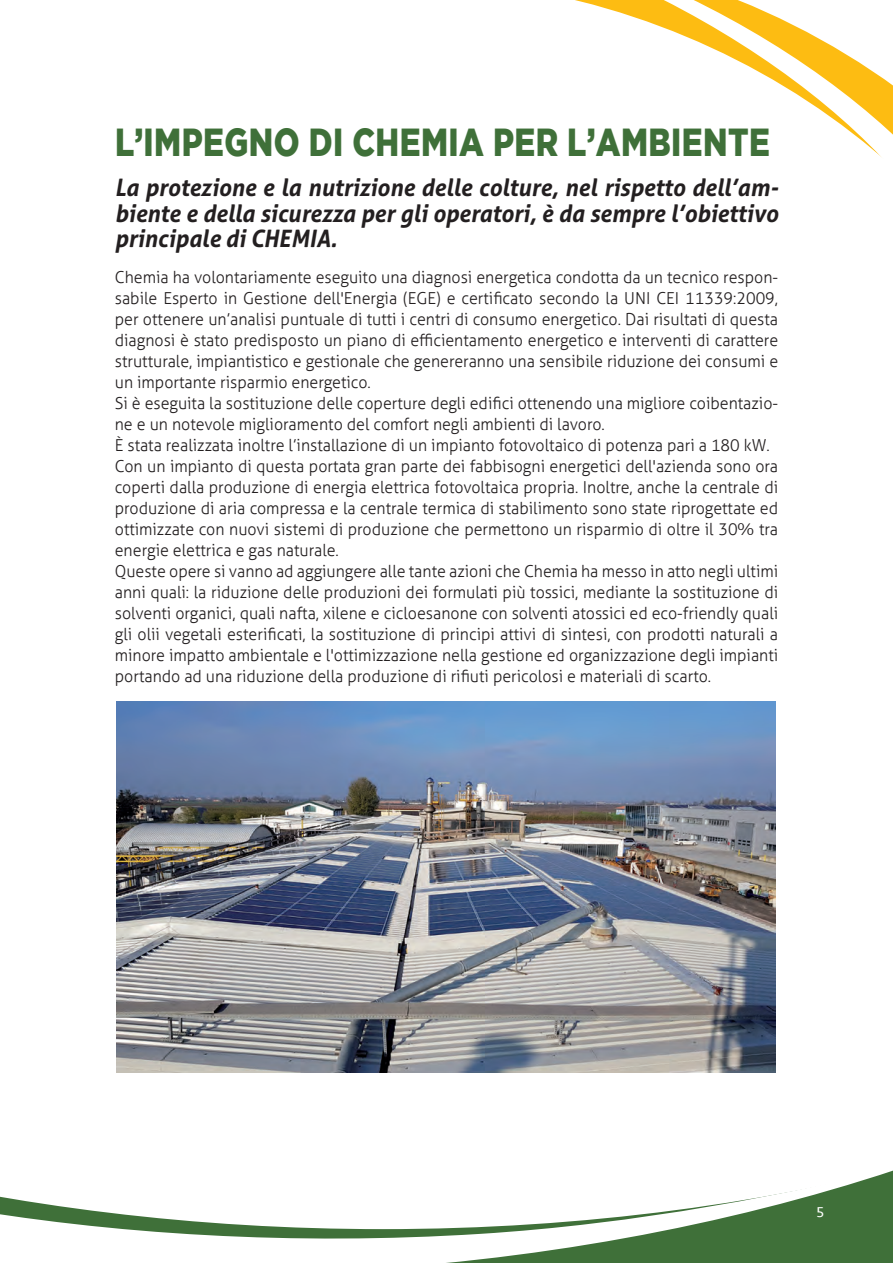
<style>
.page{position:relative;width:893px;height:1263px;background:#fff}
.page>*{position:absolute;margin:0;border:0;box-sizing:border-box;transform-origin:0 0}
.t1{font:900 39px "Gotham";letter-spacing:.015em;color:#3f7039;scale:.8 1}
.t2{font:italic 700 24px/25.5px "Aller";color:#231f20;text-align:justify;scale:.95 1}
.t3{font:300 16.5px/21px "Aller";color:#231f20}
.t4{font:15px "Seravek";color:#fff}
</style>
<div class="page">
<img style="left:0;top:701px;width:893px;height:562px">
<div style="left:808px;top:1199px;width:85px;height:26px;background:#3f7039"></div>
<svg style="left:575px;top:0;width:318px;height:157px"></svg>
<h1 class="t1" style="left:115px;top:120px;width:820px">L’IMPEGNO DI CHEMIA PER L’AMBIENTE</h1>
<h2 class="t2" style="left:115px;top:175px;width:700px">La protezione e la nutrizione delle colture, nel rispetto dell’am&shy;biente e della sicurezza per gli operatori, è da sempre l’obiettivo principale di CHEMIA.</h2>
<p class="t3" style="left:115px;top:267px;width:665px">Chemia ha volontariamente eseguito una diagnosi energetica condotta da un tecnico respon&shy;sabile Esperto in Gestione dell'Energia (EGE) e certificato secondo la UNI CEI 11339:2009, per ottenere un’analisi puntuale di tutti i centri di consumo energetico. Dai risultati di questa diagnosi è stato predisposto un piano di efficientamento energetico e interventi di carattere strutturale, impiantistico e gestionale che genereranno una sensibile riduzione dei consumi e un importante risparmio energetico.<br>Si è eseguita la sostituzione delle coperture degli edifici ottenendo una migliore coibentazio&shy;ne e un notevole miglioramento del comfort negli ambienti di lavoro.<br>È stata realizzata inoltre l’installazione di un impianto fotovoltaico di potenza pari a 180 kW.<br>Con un impianto di questa portata gran parte dei fabbisogni energetici dell'azienda sono ora coperti dalla produzione di energia elettrica fotovoltaica propria. Inoltre, anche la centrale di produzione di aria compressa e la centrale termica di stabilimento sono state riprogettate ed ottimizzate con nuovi sistemi di produzione che permettono un risparmio di oltre il 30% tra energie elettrica e gas naturale.<br>Queste opere si vanno ad aggiungere alle tante azioni che Chemia ha messo in atto negli ultimi anni quali: la riduzione delle produzioni dei formulati più tossici, mediante la sostituzione di solventi organici, quali nafta, xilene e cicloesanone con solventi atossici ed eco-friendly quali gli olii vegetali esterificati, la sostituzione di principi attivi di sintesi, con prodotti naturali a minore impatto ambientale e l'ottimizzazione nella gestione ed organizzazione degli impianti portando ad una riduzione della produzione di rifiuti pericolosi e materiali di scarto.</p>
<p class="t4" style="left:816px;top:1201px;width:9px">5</p>
</div>
